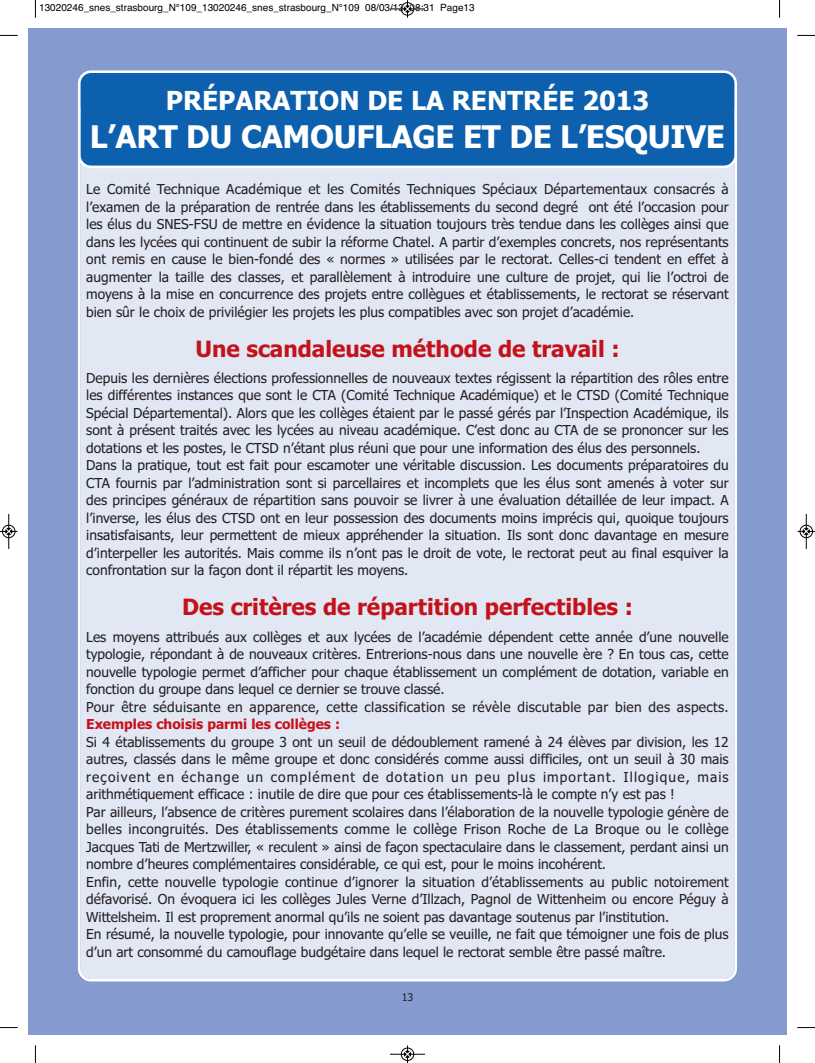
<style>
.page{position:relative;width:815px;height:1063px;background:#fff}
.page>*{position:absolute;margin:0;border:0;box-sizing:border-box;transform-origin:0 0}
.t1{font:700 31.25px "Tahoma";letter-spacing:-.015em;color:#fff}
.t2{font:700 26.25px "Tahoma";color:#fff}
.t3{font:700 22.5px "Tahoma";color:#c4121a}
.t4{font:13.75px/17.5px "Tahoma";color:#231f20}
.t5{font:700 13.75px "Tahoma";color:#c4121a}
.t6{font:10.62px "Tahoma";color:#231f20}
.t7{font:10px "Helvetica";color:#000}
</style>
<div class="page">
<div style="left:28px;top:28px;width:759px;height:1007px;background:#859bcf"></div>
<div style="left:78px;top:168px;width:659px;height:813px;background:#e2e7f4"></div>
<svg style="left:78px;top:70px;width:659px;height:98px;background:#1b69b2"></svg>
<svg style="left:35px;top:0;width:1px;height:18px"></svg>
<svg style="left:0;top:35px;width:18px;height:1px"></svg>
<svg style="left:779px;top:0;width:1px;height:18px"></svg>
<svg style="left:797px;top:35px;width:18px;height:1px"></svg>
<svg style="left:35px;top:1045px;width:1px;height:18px"></svg>
<svg style="left:0;top:1027px;width:18px;height:1px"></svg>
<svg style="left:779px;top:1045px;width:1px;height:18px"></svg>
<svg style="left:797px;top:1027px;width:18px;height:1px"></svg>
<div style="left:401px;top:2px;width:13px;height:14px;border:1px solid #fff;border-radius:50%"></div>
<hr style="left:390px;top:9px;width:35px;height:1px;background:#000">
<div style="left:401px;top:3px;width:13px;height:12px;border:1px solid #000;border-radius:50%"></div>
<svg style="left:404px;top:0;width:7px;height:18px"></svg>
<hr style="left:390px;top:1054px;width:35px;height:1px;background:#000">
<div style="left:401px;top:1048px;width:13px;height:13px;border:1px solid #000;border-radius:50%"></div>
<svg style="left:404px;top:1045px;width:7px;height:18px"></svg>
<hr style="left:9px;top:514px;width:1px;height:35px;background:#000">
<div style="left:2px;top:525px;width:13px;height:13px;border:1px solid #000;border-radius:50%"></div>
<svg style="left:0;top:528px;width:18px;height:7px"></svg>
<hr style="left:806px;top:514px;width:1px;height:35px;background:#000">
<div style="left:800px;top:525px;width:13px;height:13px;border:1px solid #000;border-radius:50%"></div>
<svg style="left:798px;top:528px;width:17px;height:7px"></svg>
<p class="t7" style="left:39px;top:2px;width:437px">13020246_snes_strasbourg_N°109_13020246_snes_strasbourg_N°109 08/03/13 08:31 Page13</p>
<h2 class="t2" style="left:166px;top:91px;width:485px">PRÉPARATION DE LA RENTRÉE 2013</h2>
<h1 class="t1" style="left:90px;top:125px;width:637px">L’ART DU CAMOUFLAGE ET DE L’ESQUIVE</h1>
<p class="t4" style="left:86px;top:181px;width:644px;text-align:justify">Le Comité Technique Académique et les Comités Techniques Spéciaux Départementaux consacrés à l’examen de la préparation de rentrée dans les établissements du second degré ont été l’occasion pour les élus du SNES-FSU de mettre en évidence la situation toujours très tendue dans les collèges ainsi que dans les lycées qui continuent de subir la réforme Chatel. A partir d’exemples concrets, nos représentants ont remis en cause le bien-fondé des « normes » utilisées par le rectorat. Celles-ci tendent en effet à augmenter la taille des classes, et parallèlement à introduire une culture de projet, qui lie l’octroi de moyens à la mise en concurrence des projets entre collègues et établissements, le rectorat se réservant bien sûr le choix de privilégier les projets les plus compatibles avec son projet d’académie.</p>
<h3 class="t3" style="left:195px;top:340px;width:426px">Une scandaleuse méthode de travail :</h3>
<p class="t4" style="left:86px;top:369px;width:644px">Depuis les dernières élections professionnelles de nouveaux textes régissent la répartition des rôles entre les différentes instances que sont le CTA (Comité Technique Académique) et le CTSD (Comité Technique Spécial Départemental). Alors que les collèges étaient par le passé gérés par l’Inspection Académique, ils sont à présent traités avec les lycées au niveau académique. C’est donc au CTA de se prononcer sur les dotations et les postes, le CTSD n’étant plus réuni que pour une information des élus des personnels.<br>Dans la pratique, tout est fait pour escamoter une véritable discussion. Les documents préparatoires du CTA fournis par l’administration sont si parcellaires et incomplets que les élus sont amenés à voter sur des principes généraux de répartition sans pouvoir se livrer à une évaluation détaillée de leur impact. A l’inverse, les élus des CTSD ont en leur possession des documents moins imprécis qui, quoique toujours insatisfaisants, leur permettent de mieux appréhender la situation. Ils sont donc davantage en mesure d’interpeller les autorités. Mais comme ils n’ont pas le droit de vote, le rectorat peut au final esquiver la confrontation sur la façon dont il répartit les moyens.</p>
<h3 class="t3" style="left:182px;top:599px;width:452px">Des critères de répartition perfectibles :</h3>
<p class="t4" style="left:86px;top:628px;width:644px">Les moyens attribués aux collèges et aux lycées de l’académie dépendent cette année d’une nouvelle typologie, répondant à de nouveaux critères. Entrerions-nous dans une nouvelle ère ? En tous cas, cette nouvelle typologie permet d’afficher pour chaque établissement un complément de dotation, variable en fonction du groupe dans lequel ce dernier se trouve classé.<br>Pour être séduisante en apparence, cette classification se révèle discutable par bien des aspects.</p>
<p class="t5" style="left:86px;top:719px;width:255px">Exemples choisis parmi les collèges :</p>
<p class="t4" style="left:86px;top:733px;width:644px">Si 4 établissements du groupe 3 ont un seuil de dédoublement ramené à 24 élèves par division, les 12 autres, classés dans le même groupe et donc considérés comme aussi difficiles, ont un seuil à 30 mais reçoivent en échange un complément de dotation un peu plus important. Illogique, mais arithmétiquement efficace : inutile de dire que pour ces établissements-là le compte n’y est pas !<br>Par ailleurs, l’absence de critères purement scolaires dans l’élaboration de la nouvelle typologie génère de belles incongruités. Des établissements comme le collège Frison Roche de La Broque ou le collège Jacques Tati de Mertzwiller, « reculent » ainsi de façon spectaculaire dans le classement, perdant ainsi un nombre d’heures complémentaires considérable, ce qui est, pour le moins incohérent.<br>Enfin, cette nouvelle typologie continue d’ignorer la situation d’établissements au public notoirement défavorisé. On évoquera ici les collèges Jules Verne d’Illzach, Pagnol de Wittenheim ou encore Péguy à Wittelsheim. Il est proprement anormal qu’ils ne soient pas davantage soutenus par l’institution.<br>En résumé, la nouvelle typologie, pour innovante qu’elle se veuille, ne fait que témoigner une fois de plus d’un art consommé du camouflage budgétaire dans lequel le rectorat semble être passé maître.</p>
<p class="t6" style="left:402px;top:992px;width:13px">13</p>
</div>
